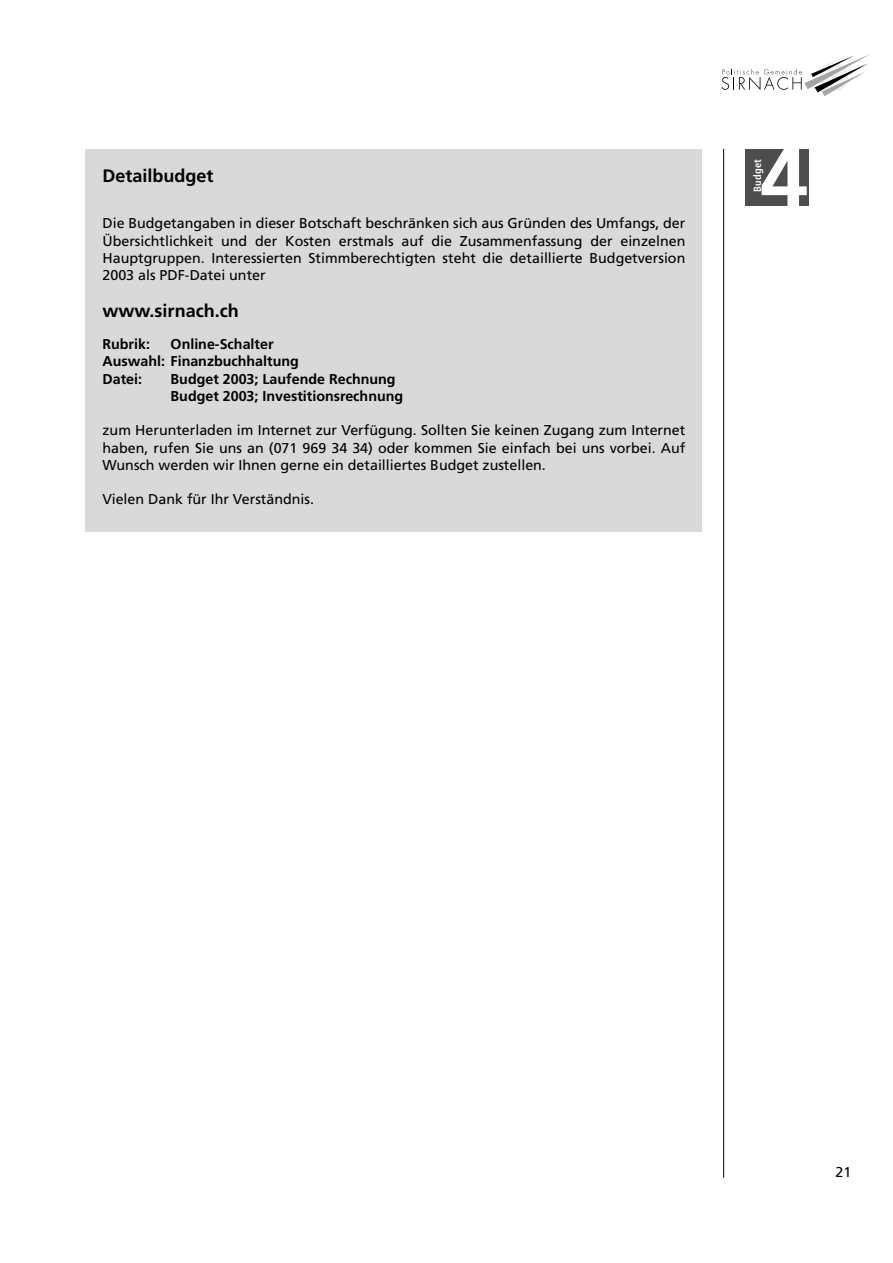
<style>
.page{position:relative;width:893px;height:1263px;background:#fff}
.page>*{position:absolute;margin:0;border:0;box-sizing:border-box;transform-origin:0 0}
.t1{font:700 84px "Frutiger";color:#fff}
.t2{font:700 18px "Frutiger";color:#000}
.t3{font:14.25px/17.2px "Frutiger";color:#000;text-align:justify}
.t4{font:700 14.25px/17.2px "Frutiger";color:#000}
.t5{font:700 condensed 10.5px "Frutiger";letter-spacing:.02em;color:#fff}
</style>
<div class="page">
<svg style="left:721px;top:54px;width:149px;height:42px"></svg>
<hr style="left:723px;top:149px;width:1px;height:1029px;background:#000">
<div style="left:745px;top:149px;width:63px;height:56px;background:#4d4d4d"></div>
<div style="left:85px;top:149px;width:617px;height:382px;background:#d9d9d9"></div>
<p class="t2" style="left:102px;top:168px;width:113px">Detailbudget</p>
<p class="t3" style="left:102px;top:216px;width:584px">Die Budgetangaben in dieser Botschaft beschränken sich aus Gründen des Umfangs, der Übersichtlichkeit und der Kosten erstmals auf die Zusammenfassung der einzelnen Hauptgruppen. Interessierten Stimmberechtigten steht die detaillierte Budgetversion 2003 als PDF-Datei unter</p>
<p class="t2" style="left:102px;top:303px;width:138px">www.sirnach.ch</p>
<p class="t4" style="left:102px;top:337px;width:49px">Rubrik:</p>
<p class="t4" style="left:102px;top:337px;width:198px;text-indent:68px">Online-Schalter<br>Auswahl: Finanzbuchhaltung<br>Datei:</p>
<p class="t4" style="left:170px;top:371px;width:234px">Budget 2003; Laufende Rechnung<br>Budget 2003; Investitionsrechnung</p>
<p class="t3" style="left:102px;top:423px;width:584px">zum Herunterladen im Internet zur Verfügung. Sollten Sie keinen Zugang zum Internet haben, rufen Sie uns an (071 969 34 34) oder kommen Sie einfach bei uns vorbei. Auf Wunsch werden wir Ihnen gerne ein detailliertes Budget zustellen.</p>
<p class="t3" style="left:102px;top:492px;width:213px">Vielen Dank für Ihr Verständnis.</p>
<h1 class="t1" style="left:760px;top:144px;width:49px">4</h1>
<p class="t5" style="left:753px;top:192px;width:34px;rotate:-90deg">Budget</p>
<p class="t3" style="left:835px;top:1165px;width:17px">21</p>
</div>
